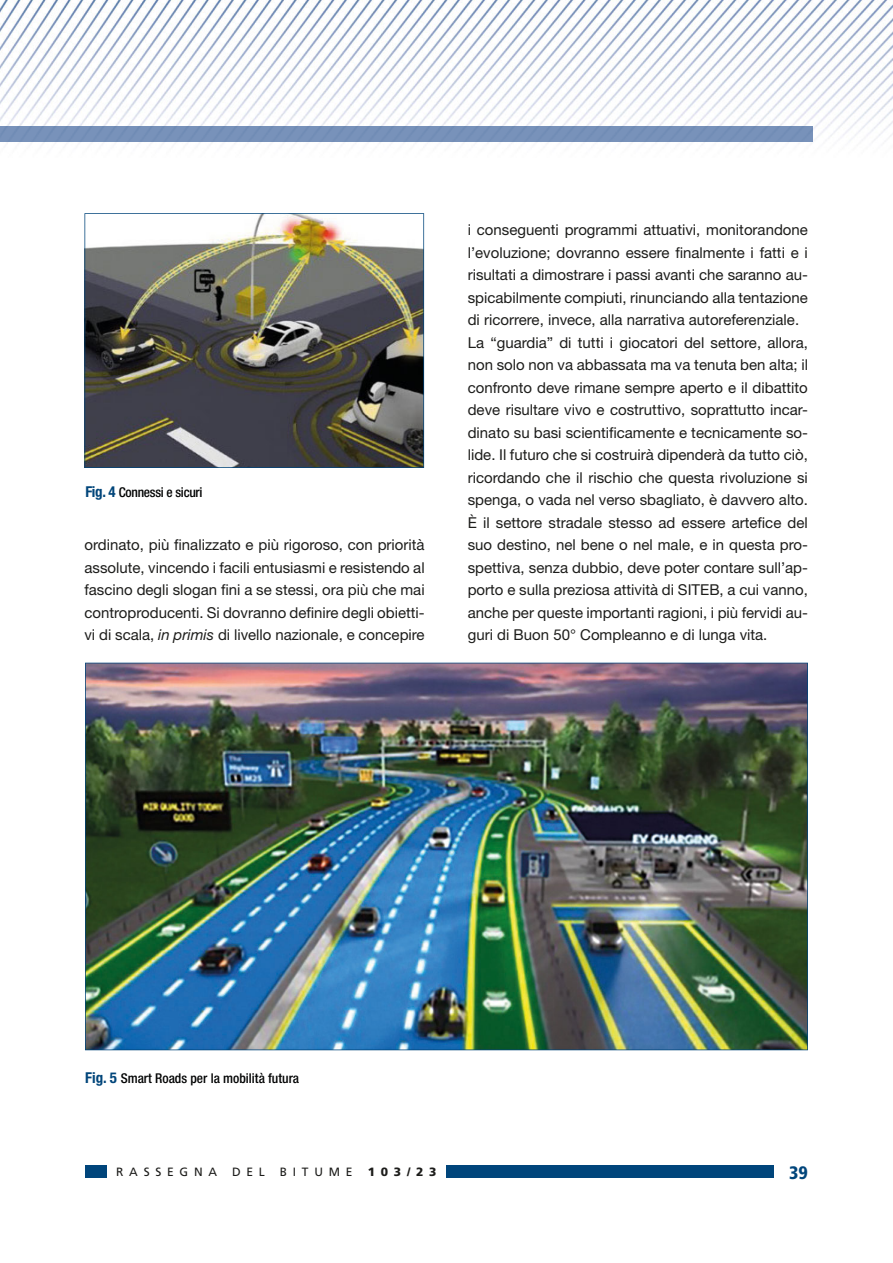
<style>
.page{position:relative;width:893px;height:1263px;background:#fff}
.page>*{position:absolute;margin:0;border:0;box-sizing:border-box;transform-origin:0 0}
.t1{font:900 condensed 18px "Frutiger";color:#00457b}
.t2{font:15px/22.5px "Helvetica Neue";color:#1d1d1b}
.t3{font:500 condensed 13.5px "Helvetica Neue";color:#020303}
.t4{font:500 condensed 13.5px "Helvetica Neue";letter-spacing:-.02em;color:#020303}
.t5{font:12px "Frutiger";letter-spacing:.48em;color:#1d1d1b}
.t6{font:900 12px "Frutiger";color:#1d1d1b}
.s1{font-weight:700;font-size:15px;color:#00457a}
.s2{font-style:italic}
</style>
<div class="page">
<img style="left:0;top:0;width:893px;height:144px">
<div style="left:0;top:126px;width:812px;height:16px;background:#7892ba"></div>
<div style="left:85px;top:1165px;width:21px;height:13px;background:#00457b"></div>
<div style="left:446px;top:1165px;width:328px;height:13px;background:#00457b"></div>
<img style="left:84px;top:213px;width:340px;height:255px">
<img style="left:85px;top:663px;width:723px;height:387px">
<p class="t4" style="left:85px;top:488px;width:119px"><span class="s1">Fig. 4</span> Connessi e sicuri</p>
<p class="t2" style="left:84px;top:535px;width:342px;text-align:justify">ordinato, più finalizzato e più rigoroso, con priorità assolute, vincendo i facili entusiasmi e resistendo al fascino degli slogan fini a se stessi, ora più che mai controproducenti. Si dovranno definire degli obietti&shy;vi di scala, <span class="s2">in primis</span> di livello nazionale, e concepire</p>
<p class="t2" style="left:468px;top:220px;width:342px">i conseguenti programmi attuativi, monitorandone l’evoluzione; dovranno essere finalmente i fatti e i risultati a dimostrare i passi avanti che saranno au&shy;spicabilmente compiuti, rinunciando alla tentazione di ricorrere, invece, alla narrativa autoreferenziale.<br>La “guardia” di tutti i giocatori del settore, allora, non solo non va abbassata ma va tenuta ben alta; il confronto deve rimane sempre aperto e il dibattito deve risultare vivo e costruttivo, soprattutto incar&shy;dinato su basi scientificamente e tecnicamente so&shy;lide. Il futuro che si costruirà dipenderà da tutto ciò, ricordando che il rischio che questa rivoluzione si spenga, o vada nel verso sbagliato, è davvero alto.<br>È il settore stradale stesso ad essere artefice del suo destino, nel bene o nel male, e in questa pro&shy;spettiva, senza dubbio, deve poter contare sull’ap&shy;porto e sulla preziosa attività di SITEB, a cui vanno, anche per queste importanti ragioni, i più fervidi au&shy;guri di Buon 50° Compleanno e di lunga vita.</p>
<p class="t3" style="left:85px;top:1073px;width:215px"><span class="s1">Fig. 5</span> Smart Roads per la mobilità futura</p>
<p class="t5" style="left:116px;top:1167px;width:238px">RASSEGNA DEL BITUME</p>
<p class="t6" style="left:368px;top:1164px;width:70px">103/23</p>
<p class="t1" style="left:789px;top:1162px;width:20px">39</p>
</div>
